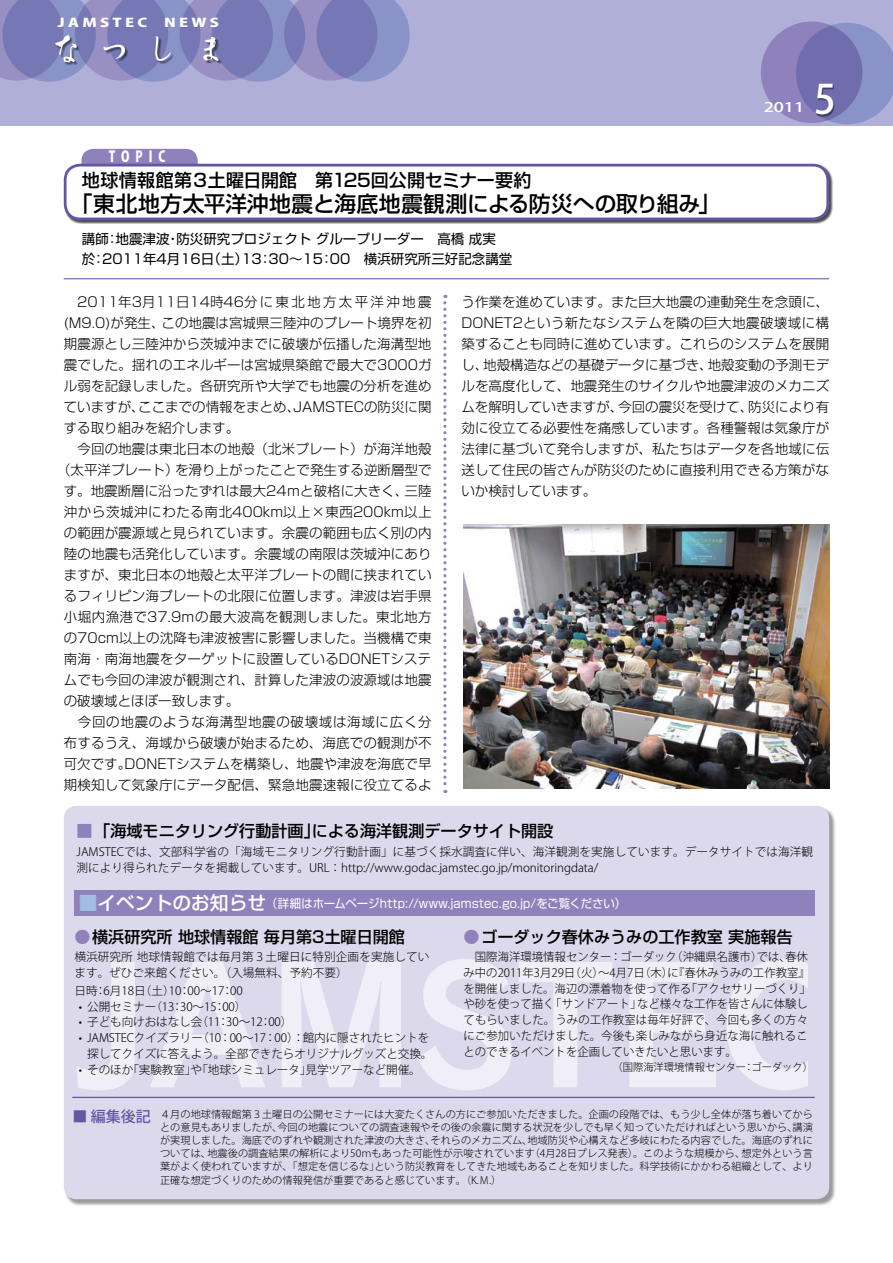
<style>
.page{position:relative;width:893px;height:1263px;background:#fff}
.page>*{position:absolute;margin:0;border:0;box-sizing:border-box;transform-origin:0 0}
.t1{font:500 40.2px "Koz Go Pr 6 N";color:#fff}
.t2{font:500 21.75px "Shin Go Pro";color:#000}
.t3{font:500 18px "Shin Go Pro";letter-spacing:-.01em;color:#000}
.t4{font:500 16.05px "Shin Go Pro";color:#000}
.t5{font:800 15px "Koz Go Pr 6 N";letter-spacing:.5em;color:#fff;scale:.79 1}
.t6{font:300 13.5px/21px "Shin Go Pro";letter-spacing:.01em;color:#000;text-align:justify}
.t7{font:13.5px/19.5px "Shin Go Pro";color:#000}
.t8{font:300 13.5px "Shin Go Pro";letter-spacing:.045em;color:#000}
.t9{font:300 13.5px "Shin Go Pro";letter-spacing:.035em;color:#000}
.t10{font:300 13.5px "Shin Go Pro";letter-spacing:.05em;color:#000}
.t11{font:500 13.2px "Koz Go Pr 6 N";color:#fff;scale:1.37 1}
.t12{font:12px "Shin Go Pro";letter-spacing:.005em;color:#fff;scale:.95 1}
.t13{font:800 12px "Koz Go Pr 6 N";letter-spacing:.2em;color:#fff;scale:1.38 1}
.t14{font:300 11.7px/15.8px "Koz Go Pro";color:#000}
.t15{font:300 10.5px "Koz Go Pro";color:#000}
.t16{font:300 10.2px/13.2px "Koz Go Pro";color:#000;text-align:justify}
.s1{color:#8f82bc}
.s2{font-weight:500;font-size:18.75px;color:#a3bce2}
.s3{font-weight:500;font-size:18.75px}
.s4{font-weight:500;font-size:15px;color:#6356a3}
</style>
<div class="page">
<div style="left:0;top:0;width:893px;height:126px;background:#b0afd7"></div>
<div style="left:761px;top:22px;width:101px;height:101px;background:#8f82bc;border-radius:50%"></div>
<svg style="left:796px;top:23px;width:97px;height:101px"></svg>
<div style="left:81px;top:149px;width:117px;height:29px;background:#8f82bc;border-radius:12px"></div>
<div style="left:64px;top:164px;width:769px;height:60px;background:#000;opacity:.7"></div>
<div style="left:65px;top:165px;width:763px;height:54px;background:#fff;border-radius:15px"></div>
<div style="left:64px;top:164px;width:765px;height:56px;border:3px solid #6356a3;border-radius:15px"></div>
<div style="left:65px;top:807px;width:771px;height:399px;background:#000;opacity:.4"></div>
<div style="left:64px;top:806px;width:765px;height:393px;background:#ddd9ec;border-radius:13px"></div>
<svg style="left:727px;top:959px;width:81px;height:131px"></svg>
<svg style="left:77px;top:962px;width:58px;height:128px"></svg>
<svg style="left:150px;top:962px;width:115px;height:125px"></svg>
<svg style="left:282px;top:962px;width:119px;height:125px"></svg>
<svg style="left:418px;top:959px;width:94px;height:131px"></svg>
<svg style="left:519px;top:962px;width:93px;height:125px"></svg>
<svg style="left:629px;top:962px;width:87px;height:125px"></svg>
<hr style="left:72px;top:1097px;width:743px;height:1px;background:#6356a3">
<div style="left:74px;top:890px;width:741px;height:26px;background:#8f82bc"></div>
<svg style="left:443px;top:295px;width:3px;height:498px"></svg>
<hr style="left:64px;top:278px;width:765px;height:1px;background:#8f82bc">
<div style="left:816px;top:85px;width:19px;height:32px;background:#000;opacity:.5"></div>
<svg style="left:0;top:0;width:410px;height:82px;background:#8587be"></svg>
<img style="left:463px;top:525px;width:366px;height:263px">
<p class="t13" style="left:58px;top:15px;width:66px">JAMSTEC</p>
<p class="t13" style="left:164px;top:15px;width:41px">NEWS</p>
<p class="t5" style="left:109px;top:148px;width:74px">TOPIC</p>
<h3 class="t3" style="left:82px;top:165px;width:451px">地球情報館第３土曜日開館　第125回公開セミナー要約</h3>
<h2 class="t2" style="left:71px;top:186px;width:651px">「東北地方太平洋沖地震と海底地震観測による防災への取り組み」</h2>
<p class="t7" style="left:82px;top:228px;width:432px">講師：地震津波・防災研究プロジェクト グループリーダー　高橋 成実於：2011年4月16日（土）13：30～15：00　横浜研究所三好記念講堂</p>
<p class="t11" style="left:764px;top:99px;width:31px">2011</p>
<h1 class="t1" style="left:814px;top:77px;width:23px">5</h1>
<p class="t6" style="left:64px;top:289px;width:369px">　2011年3月11日14時46分に東北地方太平洋沖地震</p>
<p class="t6" style="left:64px;top:310px;width:369px">(M9.0)が発生、この地震は宮城県三陸沖のプレート境界を初</p>
<p class="t6" style="left:64px;top:331px;width:369px">期震源とし三陸沖から茨城沖までに破壊が伝播した海溝型地</p>
<p class="t6" style="left:64px;top:352px;width:369px">震でした。揺れのエネルギーは宮城県築館で最大で3000ガ</p>
<p class="t6" style="left:64px;top:373px;width:369px">ル弱を記録しました。各研究所や大学でも地震の分析を進め</p>
<p class="t6" style="left:64px;top:394px;width:369px">ていますが、ここまでの情報をまとめ、JAMSTECの防災に関</p>
<p class="t6" style="left:64px;top:415px;width:177px">する取り組みを紹介します。</p>
<p class="t6" style="left:64px;top:436px;width:369px">　今回の地震は東北日本の地殻（北米プレート）が海洋地殻</p>
<p class="t6" style="left:57px;top:457px;width:376px">（太平洋プレート）を滑り上がったことで発生する逆断層型で</p>
<p class="t6" style="left:64px;top:478px;width:369px">す。地震断層に沿ったずれは最大24ｍと破格に大きく、三陸</p>
<p class="t8" style="left:64px;top:501px;width:369px">沖から茨城沖にわたる南北400km以上×東西200km以上</p>
<p class="t6" style="left:64px;top:520px;width:369px">の範囲が震源域と見られています。余震の範囲も広く別の内</p>
<p class="t6" style="left:64px;top:541px;width:369px">陸の地震も活発化しています。余震域の南限は茨城沖にあり</p>
<p class="t6" style="left:64px;top:562px;width:369px">ますが、東北日本の地殻と太平洋プレートの間に挟まれてい</p>
<p class="t6" style="left:64px;top:583px;width:369px">るフィリピン海プレートの北限に位置します。津波は岩手県</p>
<p class="t9" style="left:64px;top:606px;width:369px">小堀内漁港で37.9ｍの最大波高を観測しました。東北地方</p>
<p class="t6" style="left:64px;top:626px;width:369px">の70cm以上の沈降も津波被害に影響しました。当機構で東</p>
<p class="t6" style="left:64px;top:647px;width:369px">南海・南海地震をターゲットに設置しているDONETシステ</p>
<p class="t6" style="left:64px;top:668px;width:369px">ムでも今回の津波が観測され、計算した津波の波源域は地震</p>
<p class="t6" style="left:64px;top:689px;width:177px">の破壊域とほぼ一致します。</p>
<p class="t10" style="left:64px;top:711px;width:369px">　今回の地震のような海溝型地震の破壊域は海域に広く分</p>
<p class="t6" style="left:64px;top:731px;width:369px">布するうえ、海域から破壊が始まるため、海底での観測が不</p>
<p class="t6" style="left:64px;top:752px;width:369px">可欠です。DONETシステムを構築し、地震や津波を海底で早</p>
<p class="t6" style="left:64px;top:773px;width:369px">期検知して気象庁にデータ配信、緊急地震速報に役立てるよ</p>
<p class="t6" style="left:461px;top:290px;width:369px">う作業を進めています。また巨大地震の連動発生を念頭に、DONET2という新たなシステムを隣の巨大地震破壊域に構築することも同時に進めています。これらのシステムを展開し、地殻構造などの基礎データに基づき、地殻変動の予測モデルを高度化して、地震発生のサイクルや地震津波のメカニズムを解明していきますが、今回の震災を受けて、防災により有効に役立てる必要性を痛感しています。各種警報は気象庁が法律に基づいて発令しますが、私たちはデータを各地域に伝送して住民の皆さんが防災のために直接利用できる方策がないか検討しています。</p>
<p class="t4" style="left:77px;top:818px;width:478px"><span class="s1">■</span>「海域モニタリング行動計画」による海洋観測データサイト開設</p>
<p class="t14" style="left:77px;top:844px;width:738px">JAMSTECでは、文部科学省の「海域モニタリング行動計画」に基づく採水調査に伴い、海洋観測を実施しています。データサイトでは海洋観測により得られたデータを掲載しています。URL：http://www.godac.jamstec.go.jp/monitoringdata/</p>
<p class="t12" style="left:79px;top:893px;width:578px"><span class="s2">■</span><span class="s3">イベントのお知らせ</span>（詳細はホームページhttp://www.jamstec.go.jp/をご覧ください）</p>
<p class="t4" style="left:74px;top:924px;width:332px"><span class="s1">●</span>横浜研究所 地球情報館 毎月第3土曜日開館</p>
<p class="t14" style="left:74px;top:949px;width:357px">横浜研究所 地球情報館では毎月第３土曜日に特別企画を実施しています。ぜひご来館ください。（入場無料、予約不要）</p>
<p class="t14" style="left:74px;top:983px;width:170px">日時：6月18日（土）10：00～17：00</p>
<p class="t14" style="left:79px;top:998px;width:169px">• 公開セミナー（13：30～15：00）</p>
<p class="t14" style="left:79px;top:1014px;width:215px">• 子ども向けおはなし会（11：30～12：00）</p>
<p class="t14" style="left:79px;top:1030px;width:355px;text-align:right">• JAMSTECクイズラリー（10：00～17：00）：館内に隠されたヒントを探してクイズに答えよう。全部できたらオリジナルグッズと交換。</p>
<p class="t14" style="left:79px;top:1061px;width:344px">• そのほか「実験教室」や「地球シミュレータ」見学ツアーなど開催。</p>
<p class="t4" style="left:463px;top:924px;width:331px"><span class="s1">●</span>ゴーダック春休みうみの工作教室 実施報告</p>
<p class="t14" style="left:463px;top:949px;width:349px">　国際海洋環境情報センター：ゴーダック（沖縄県名護市）では、春休み中の2011年3月29日（火）～4月7日（木）に『春休みうみの工作教室』を開催しました。海辺の漂着物を使って作る「アクセサリーづくり」や砂を使って描く「サンドアート」など様々な工作を皆さんに体験してもらいました。うみの工作教室は毎年好評で、今回も多くの方々にご参加いただけました。今後も楽しみながら身近な海に触れることのできるイベントを企画していきたいと思います。</p>
<p class="t15" style="left:612px;top:1060px;width:202px">（国際海洋環境情報センター：ゴーダック）</p>
<p class="t16" style="left:160px;top:1107px;width:654px;text-indent:-88px"><span class="s4">■ 編集後記</span> ４月の地球情報館第３土曜日の公開セミナーには大変たくさんの方にご参加いただきました。企画の段階では、もう少し全体が落ち着いてからとの意見もありましたが、今回の地震についての調査速報やその後の余震に関する状況を少しでも早く知っていただければという思いから、講演が実現しました。海底でのずれや観測された津波の大きさ、それらのメカニズム、地域防災や心構えなど多岐にわたる内容でした。海底のずれについては、地震後の調査結果の解析により50ｍもあった可能性が示唆されています（4月28日プレス発表）。このような規模から、想定外という言葉がよく使われていますが、「想定を信じるな」という防災教育をしてきた地域もあることを知りました。科学技術にかかわる組織として、より正確な想定づくりのための情報発信が重要であると感じています。（K.Ｍ.）</p>
</div>
